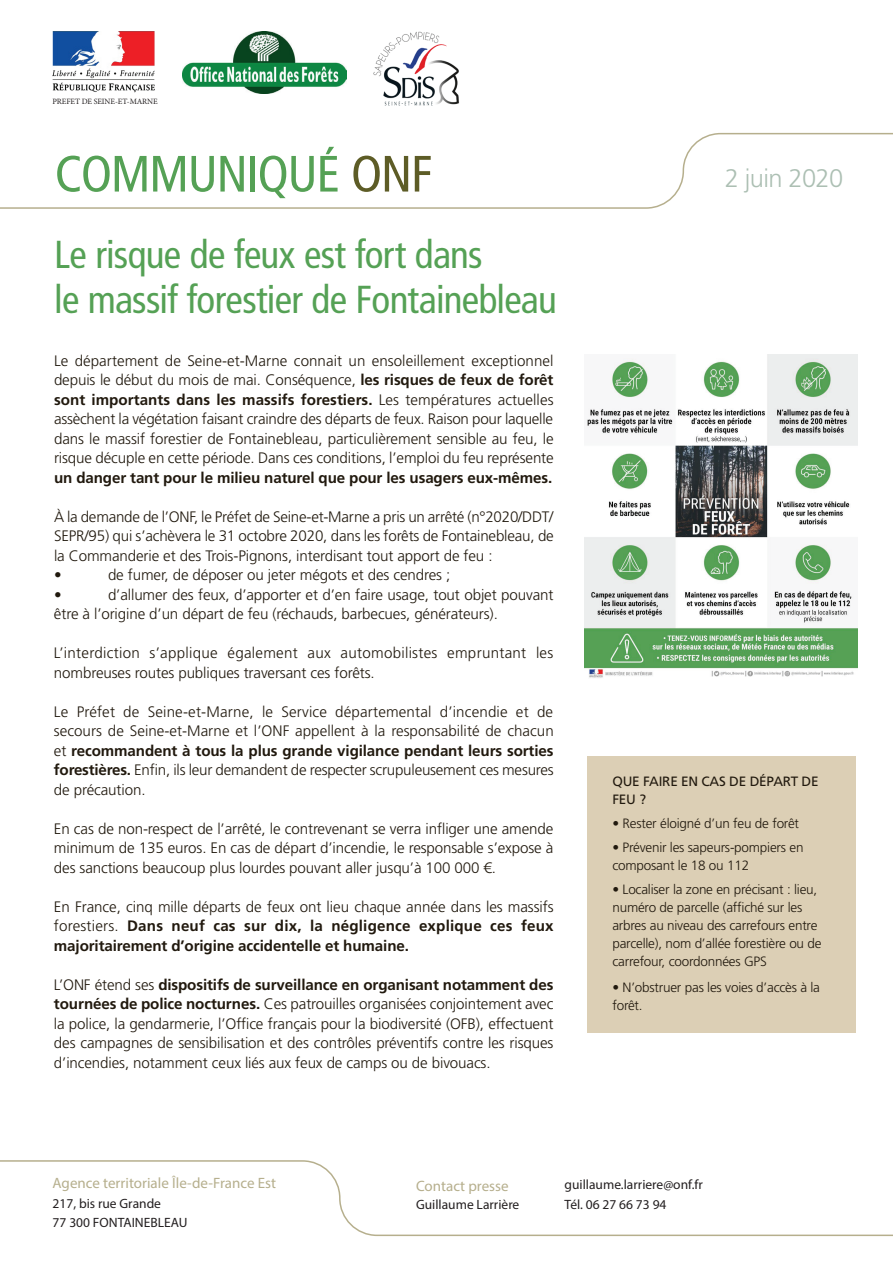
<style>
.page{position:relative;width:893px;height:1263px;background:#fff}
.page>*{position:absolute;margin:0;border:0;box-sizing:border-box;transform-origin:0 0}
.t1{font:condensed 51px "Frutiger LT Std";letter-spacing:-.025em;color:#55a155}
.t2{font:condensed 39px/45px "Frutiger LT Std";letter-spacing:-.02em;color:#55a155}
.t3{font:300 25.5px "Frutiger LT Std";letter-spacing:-.025em;color:#acbfb3}
.t4{font:300 15.15px/19.5px "Frutiger LT Std";letter-spacing:-.01em;color:#21190e;text-align:justify}
.t5{font:700 15.15px/19.5px "Frutiger LT Std";letter-spacing:-.01em;color:#21190e;text-align:justify}
.t6{font:300 15.15px/19.5px "Frutiger LT Std";letter-spacing:.02em;color:#21190e}
.t7{font:15px "Myriad Pro";color:#b6af8d}
.t8{font:300 13.5px/18px "Frutiger LT Std";letter-spacing:-.015em;color:#21190e}
.t9{font:13.5px/19.5px "Myriad Pro";color:#231f20}
.t10{font:13.5px/18px "Frutiger LT Std";letter-spacing:-.015em;color:#21190e}
.t11{font:8.1px "Minion Pro";letter-spacing:-.01em;color:#231f20}
.s1{color:#5d5c26}
.s2{font-weight:700}
.s3{font-weight:300}
</style>
<div class="page">
<div style="left:587px;top:756px;width:269px;height:277px;background:#dccfb5"></div>
<svg style="left:0;top:132px;width:893px;height:77px"></svg>
<img style="left:183px;top:32px;width:164px;height:61px">
<svg style="left:0;top:1160px;width:893px;height:77px"></svg>
<img style="left:584px;top:354px;width:273px;height:324px">
<img style="left:53px;top:32px;width:102px;height:61px">
<img style="left:373px;top:31px;width:87px;height:75px">
<p class="t11" style="left:52px;top:96px;width:107px">PREFET DE SEINE-ET-MARNE</p>
<h1 class="t1" style="left:55px;top:144px;width:379px">COMMUNIQUÉ <span class="s1">ONF</span></h1>
<h2 class="t2" style="left:54px;top:233px;width:504px">Le risque de feux est fort dans<br>le massif forestier de Fontainebleau</h2>
<p class="t4" style="left:54px;top:351px;width:501px">Le département de Seine-et-Marne connait un ensoleillement exceptionnel depuis le début du mois de mai. Conséquence, <span class="s2">les risques de feux de forêt sont importants dans les massifs forestiers.</span> Les températures actuelles assèchent la végétation faisant craindre des départs de feux. Raison pour laquelle dans le massif forestier de Fontainebleau, particulièrement sensible au feu, le risque décuple en cette période. Dans ces conditions, l’emploi du feu représente</p>
<p class="t5" style="left:54px;top:468px;width:500px">un danger tant pour le milieu naturel que pour les usagers eux-mêmes.</p>
<p class="t4" style="left:54px;top:507px;width:501px;text-align:left">à la demande de l’ONF, le Préfet de Seine-et-Marne a pris un arrêté (n°2020/DDT/ SEPR/95) qui s’achèvera le 31 octobre 2020, dans les forêts de Fontainebleau, de la Commanderie et des Trois-Pignons, interdisant tout apport de feu :<br>•</p>
<p class="t4" style="left:108px;top:565px;width:344px">de fumer, de déposer ou jeter mégots et des cendres ;</p>
<p class="t4" style="left:54px;top:585px;width:501px;text-indent:54px">d’allumer des feux, d’apporter et d’en faire usage, tout objet pouvant être à l’origine d’un départ de feu (réchauds, barbecues, générateurs).</p>
<p class="t6" style="left:54px;top:643px;width:501px">L’interdiction s’applique également aux automobilistes empruntant les nombreuses routes publiques traversant ces forêts.</p>
<p class="t4" style="left:54px;top:702px;width:501px">Le Préfet de Seine-et-Marne, le Service départemental d’incendie et de secours de Seine-et-Marne et l’ONF appellent à la responsabilité de chacun et <span class="s2">recommandent à tous la plus grande vigilance pendant leurs sorties forestières.</span> Enfin, ils leur demandent de respecter scrupuleusement ces mesures de précaution.</p>
<p class="t4" style="left:54px;top:819px;width:501px">En cas de non-respect de l’arrêté, le contrevenant se verra infliger une amende minimum de 135 euros. En cas de départ d’incendie, le responsable s’expose à des sanctions beaucoup plus lourdes pouvant aller jusqu’à 100 000 €.</p>
<p class="t5" style="left:54px;top:897px;width:501px"><span class="s3">En France, cinq mille départs de feux ont lieu chaque année dans les massifs forestiers.</span> Dans neuf cas sur dix, la négligence explique ces feux majoritairement d’origine accidentelle et humaine.</p>
<p class="t4" style="left:54px;top:975px;width:501px">L’ONF étend ses <span class="s2">dispositifs de surveillance en organisant notamment des tournées de police nocturnes.</span> Ces patrouilles organisées conjointement avec la police, la gendarmerie, l’Office français pour la biodiversité (OFB), effectuent des campagnes de sensibilisation et des contrôles préventifs contre les risques d’incendies, notamment ceux liés aux feux de camps ou de bivouacs.</p>
<p class="t4" style="left:54px;top:585px;width:9px">•</p>
<h3 class="t3" style="left:725px;top:164px;width:120px">2 juin 2020</h3>
<p class="t10" style="left:612px;top:772px;width:208px">QUE FAIRE EN CAS DE DÉPART DE<br>FEU ?</p>
<p class="t8" style="left:612px;top:814px;width:188px">• Rester éloigné d’un feu de forêt</p>
<p class="t8" style="left:612px;top:838px;width:193px">• Prévenir les sapeurs-pompiers en composant le 18 ou 112</p>
<p class="t8" style="left:612px;top:880px;width:211px">• Localiser la zone en précisant : lieu, numéro de parcelle (affiché sur les arbres au niveau des carrefours entre parcelle), nom d’allée forestière ou de carrefour, coordonnées GPS</p>
<p class="t8" style="left:612px;top:978px;width:209px">• N’obstruer pas les voies d’accès à la forêt.</p>
<p class="t7" style="left:53px;top:1174px;width:225px">Agence territoriale Île-de-France Est</p>
<p class="t9" style="left:53px;top:1193px;width:136px">217, bis rue Grande<br>77 300 FONTAINEBLEAU</p>
<p class="t7" style="left:416px;top:1176px;width:94px">Contact presse</p>
<p class="t9" style="left:416px;top:1194px;width:105px">Guillaume Larrière</p>
<p class="t9" style="left:565px;top:1175px;width:140px">guillaume.larriere@onf.fr<br>Tél. 06 27 66 73 94</p>
</div>
